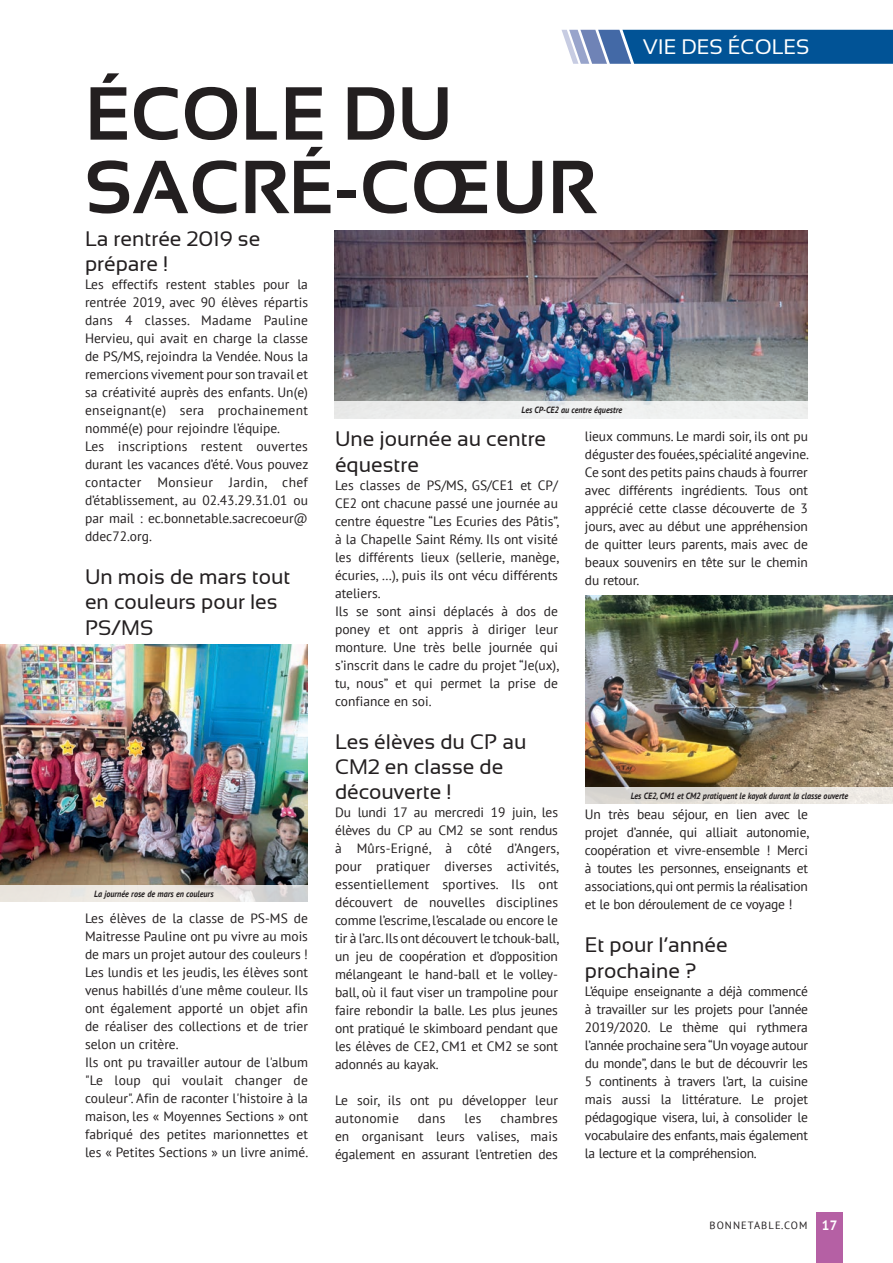
<style>
.page{position:relative;width:893px;height:1263px;background:#fff}
.page>*{position:absolute;margin:0;border:0;box-sizing:border-box;transform-origin:0 0}
.t1{font:700 75px/73.5px "Sansation";color:#231f20}
.t2{font:21px/25.2px "Sansation";color:#231f20}
.t3{font:21px "Sansation";color:#fff}
.Body_paragraph{font:13.5px/18px "PT Sans";color:#231f20;text-align:justify}
.t4{font:10.5px "PT Sans";letter-spacing:.1em;color:#231f20}
.Body_paragraph-2{font:italic 700 9px "PT Sans";color:#231f20;scale:.9 1}
.s1{font-weight:700;font-size:13.5px;color:#fff}
</style>
<div class="page">
<div style="left:816px;top:1212px;width:26px;height:51px;background:#b560a4"></div>
<svg style="left:561px;top:30px;width:332px;height:34px;background:#2064a1"></svg>
<img style="left:0;top:644px;width:307px;height:241px">
<img style="left:586px;top:595px;width:307px;height:192px">
<img style="left:335px;top:231px;width:473px;height:171px">
<div style="left:333px;top:402px;width:477px;height:17px;background:#eeefef"></div>
<svg style="left:0;top:885px;width:308px;height:17px;background:#e6e3de"></svg>
<div style="left:584px;top:787px;width:309px;height:17px;background:linear-gradient(to right,#d5d2cd,#f2eee8)"></div>
<p class="t1" style="left:85px;top:77px;width:513px">ÉCOLE DU<br>SACRÉ-CŒUR</p>
<p class="t3" style="left:643px;top:35px;width:168px">VIE DES ÉCOLES</p>
<p class="t2" style="left:85px;top:226px;width:177px">La rentrée 2019 se prépare !</p>
<p class="Body_paragraph" style="left:85px;top:275px;width:225px">Les effectifs restent stables pour la rentrée 2019, avec 90 élèves répartis dans 4 classes. Madame Pauline Hervieu, qui avait en charge la classe de PS/MS, rejoindra la Vendée. Nous la remercions vivement pour son travail et sa créativité auprès des enfants. Un(e) enseignant(e) sera prochainement nommé(e) pour rejoindre l’équipe.</p>
<p class="Body_paragraph" style="left:85px;top:437px;width:225px">Les inscriptions restent ouvertes durant les vacances d’été. Vous pouvez contacter Monsieur Jardin, chef d’établissement, au 02.43.29.31.01 ou par mail : ec.bonnetable.sacrecoeur@ ddec72.org.</p>
<p class="t2" style="left:85px;top:564px;width:207px">Un mois de mars tout en couleurs pour les<br>PS/MS</p>
<p class="Body_paragraph-2" style="left:94px;top:887px;width:134px">La journée rose de mars en couleurs</p>
<p class="Body_paragraph" style="left:85px;top:909px;width:224px">Les élèves de la classe de PS-MS de Maitresse Pauline ont pu vivre au mois de mars un projet autour des couleurs !<br>Les lundis et les jeudis, les élèves sont venus habillés d'une même couleur. Ils ont également apporté un objet afin de réaliser des collections et de trier selon un critère.</p>
<p class="Body_paragraph" style="left:85px;top:1053px;width:225px">Ils ont pu travailler autour de l'album "Le loup qui voulait changer de couleur". Afin de raconter l'histoire à la maison, les « Moyennes Sections » ont fabriqué des petites marionnettes et les « Petites Sections » un livre animé.</p>
<p class="Body_paragraph-2" style="left:522px;top:404px;width:113px">Les CP-CE2 au centre équestre</p>
<p class="t2" style="left:335px;top:426px;width:213px">Une journée au centre équestre</p>
<p class="Body_paragraph" style="left:335px;top:475px;width:226px">Les classes de PS/MS, GS/CE1 et CP/ CE2 ont chacune passé une journée au centre équestre “Les Ecuries des Pâtis”, à la Chapelle Saint Rémy. Ils ont visité les différents lieux (sellerie, manège, écuries, …), puis ils ont vécu différents ateliers.</p>
<p class="Body_paragraph" style="left:335px;top:601px;width:226px">Ils se sont ainsi déplacés à dos de poney et ont appris à diriger leur monture. Une très belle journée qui s’inscrit dans le cadre du projet “Je(ux), tu, nous” et qui permet la prise de confiance en soi.</p>
<p class="t2" style="left:335px;top:729px;width:193px">Les élèves du CP au<br>CM2 en classe de découverte !</p>
<p class="Body_paragraph" style="left:335px;top:803px;width:226px">Du lundi 17 au mercredi 19 juin, les élèves du CP au CM2 se sont rendus à Mûrs-Erigné, à côté d’Angers, pour pratiquer diverses activités, essentiellement sportives. Ils ont découvert de nouvelles disciplines comme l’escrime, l’escalade ou encore le tir à l’arc. Ils ont découvert le tchouk-ball, un jeu de coopération et d’opposition mélangeant le hand-ball et le volley&shy;ball, où il faut viser un trampoline pour faire rebondir la balle. Les plus jeunes ont pratiqué le skimboard pendant que les élèves de CE2, CM1 et CM2 se sont adonnés au kayak.</p>
<p class="Body_paragraph" style="left:335px;top:1091px;width:224px">Le soir, ils ont pu développer leur autonomie</p>
<p class="Body_paragraph" style="left:335px;top:1109px;width:224px;text-indent:165px">chambres en organisant leurs valises, mais également en assurant l’entretien des</p>
<p class="Body_paragraph" style="left:418px;top:1109px;width:29px">dans</p>
<p class="Body_paragraph" style="left:464px;top:1109px;width:19px">les</p>
<p class="Body_paragraph" style="left:585px;top:427px;width:225px">lieux communs. Le mardi soir, ils ont pu déguster des fouées, spécialité angevine.<br>Ce sont des petits pains chauds à fourrer avec différents ingrédients. Tous ont apprécié cette classe découverte de 3 jours, avec au début une appréhension de quitter leurs parents, mais avec de beaux souvenirs en tête sur le chemin du retour.</p>
<p class="Body_paragraph-2" style="left:631px;top:790px;width:243px">Les CE2, CM1 et CM2 pratiquent le kayak durant la classe ouverte</p>
<p class="Body_paragraph" style="left:585px;top:805px;width:225px">Un très beau séjour, en lien avec le projet d’année, qui alliait autonomie, coopération et vivre-ensemble ! Merci à toutes les personnes, enseignants et associations, qui ont permis la réalisation et le bon déroulement de ce voyage !</p>
<p class="t2" style="left:585px;top:932px;width:144px">Et pour l’année prochaine ?</p>
<p class="Body_paragraph" style="left:585px;top:982px;width:225px">L’équipe enseignante a déjà commencé à travailler sur les projets pour l’année 2019/2020. Le thème qui rythmera l’année prochaine sera “Un voyage autour du monde”, dans le but de découvrir les 5 continents à travers l’art, la cuisine mais aussi la littérature. Le projet pédagogique visera, lui, à consolider le vocabulaire des enfants, mais également la lecture et la compréhension.</p>
<p class="t4" style="left:709px;top:1218px;width:129px">BONNETABLE.COM <span class="s1">17</span></p>
</div>
